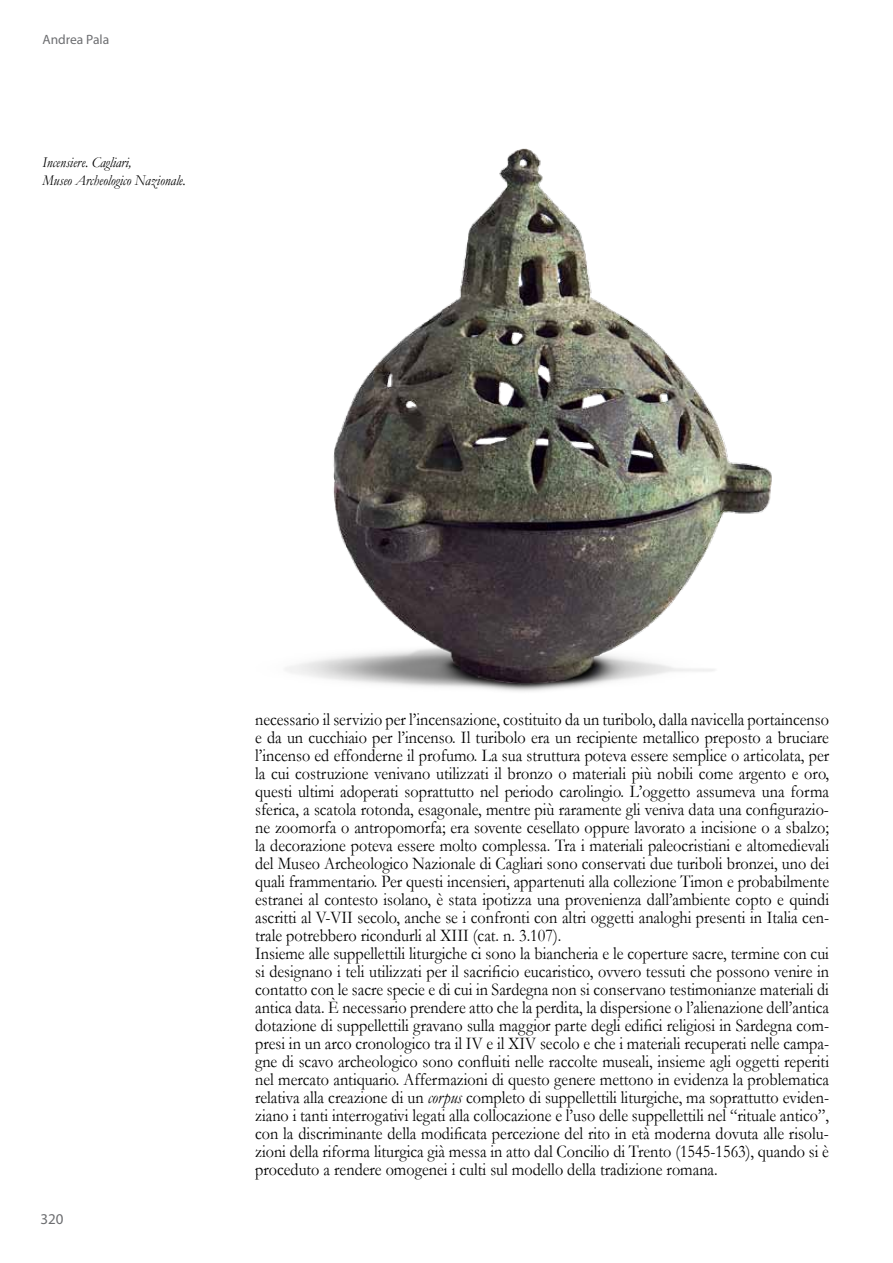
<style>
.page{position:relative;width:893px;height:1263px;background:#fff}
.page>*{position:absolute;margin:0;border:0;box-sizing:border-box;transform-origin:0 0}
.t1{font:18px/18px "Garamond";color:#000;scale:.9 1}
.t2{font:italic 15px/18px "Garamond";color:#000;scale:.9 1}
.t3{font:15px "Myriad";color:#6d6e71}
.t4{font:13.5px "Myriad";color:#6d6e71}
.s1{font-style:italic}
</style>
<div class="page">
<img style="left:285px;top:149px;width:487px;height:543px">
<p class="t4" style="left:43px;top:33px;width:68px">Andrea Pala</p>
<p class="t2" style="left:43px;top:153px;width:161px">Incensiere. Cagliari,<br>Museo Archeologico Nazionale.</p>
<p class="t3" style="left:40px;top:1211px;width:25px">320</p>
<p class="t1" style="left:255px;top:710px;width:639px">necessario il servizio per l’incensazione, costituito da un turibolo, dalla navicella portaincenso e da un cucchiaio per l’incenso. Il turibolo era un recipiente metallico preposto a bruciare l’incenso ed effonderne il profumo. La sua struttura poteva essere semplice o articolata, per la cui costruzione venivano utilizzati il bronzo o materiali più nobili come argento e oro, questi ultimi adoperati soprattutto nel periodo carolingio. L’oggetto assumeva una forma sferica, a scatola rotonda, esagonale, mentre più raramente gli veniva data una configurazio&shy;ne zoomorfa o antropomorfa; era sovente cesellato oppure lavorato a incisione o a sbalzo; la decorazione poteva essere molto complessa. Tra i materiali paleocristiani e altomedievali del Museo Archeologico Nazionale di Cagliari sono conservati due turiboli bronzei, uno dei quali frammentario. Per questi incensieri, appartenuti alla collezione Timon e probabilmente estranei al contesto isolano, è stata ipotizza una provenienza dall’ambiente copto e quindi ascritti al V-VII secolo, anche se i confronti con altri oggetti analoghi presenti in Italia cen&shy;trale potrebbero ricondurli al XIII (cat. n. 3.107).<br>Insieme alle suppellettili liturgiche ci sono la biancheria e le coperture sacre, termine con cui si designano i teli utilizzati per il sacrificio eucaristico, ovvero tessuti che possono venire in contatto con le sacre specie e di cui in Sardegna non si conservano testimonianze materiali di antica data. È necessario prendere atto che la perdita, la dispersione o l’alienazione dell’antica dotazione di suppellettili gravano sulla maggior parte degli edifici religiosi in Sardegna com&shy;presi in un arco cronologico tra il IV e il XIV secolo e che i materiali recuperati nelle campa&shy;gne di scavo archeologico sono confluiti nelle raccolte museali, insieme agli oggetti reperiti nel mercato antiquario. Affermazioni di questo genere mettono in evidenza la problematica relativa alla creazione di un <span class="s1">corpus</span> completo di suppellettili liturgiche, ma soprattutto eviden&shy;ziano i tanti interrogativi legati alla collocazione e l’uso delle suppellettili nel “rituale antico”, con la discriminante della modificata percezione del rito in età moderna dovuta alle risolu&shy;zioni della riforma liturgica già messa in atto dal Concilio di Trento (1545-1563), quando si è proceduto a rendere omogenei i culti sul modello della tradizione romana.</p>
</div>
